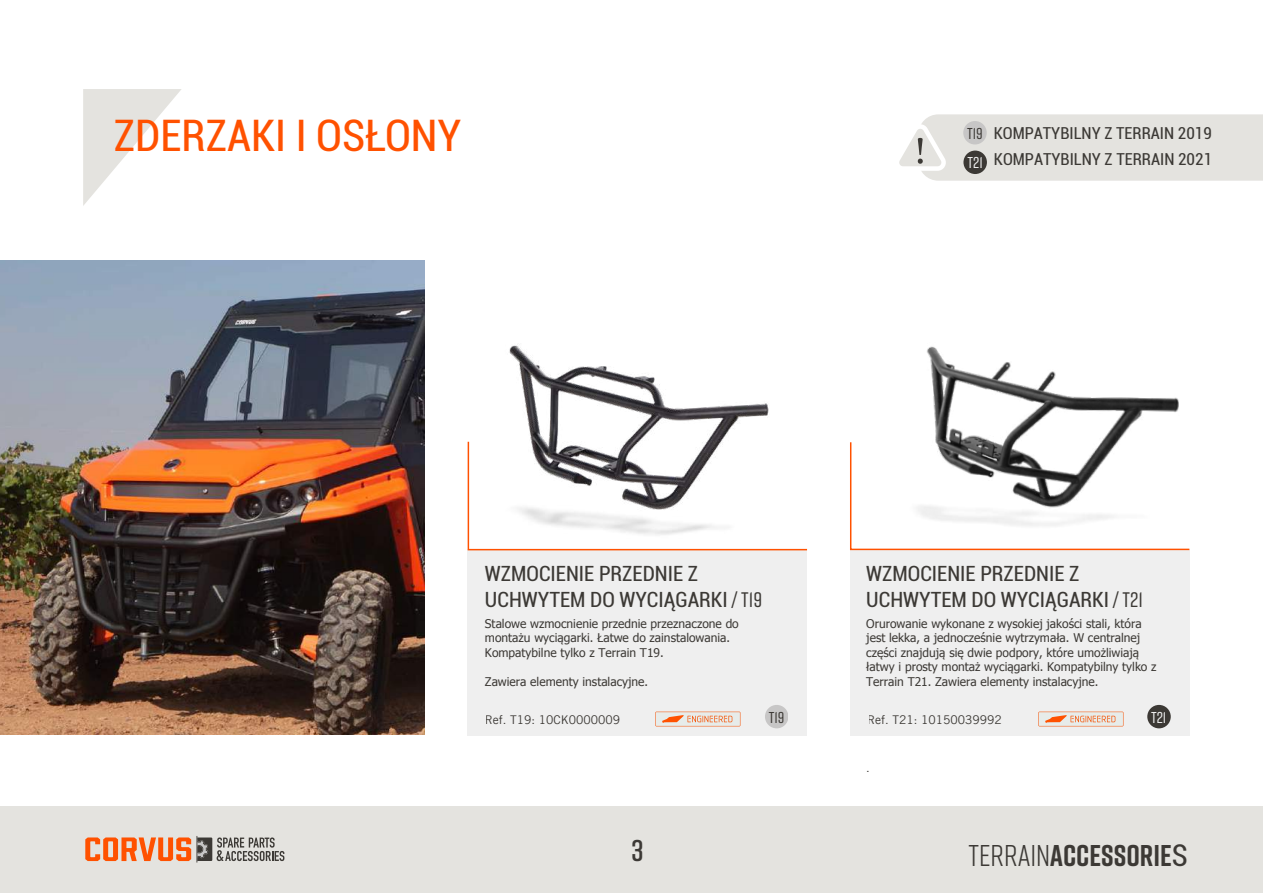
<style>
.page{position:relative;width:1263px;height:893px;background:#fff}
.page>*{position:absolute;margin:0;border:0;box-sizing:border-box;transform-origin:0 0}
.t1{font:condensed 43.5px "Roboto";color:#ff5100}
.t2{font:700 30px "Rift";color:#3c3935}
.t3{font:600 30px "Rift";color:#3c3935}
.t4{font:condensed 21px/26px "Roboto";color:#3c3935}
.t5{font:condensed 16.5px/26.2px "Roboto";color:#3c3935}
.t6{font:500 15.75px "Rift";color:#3c3935}
.t7{font:500 15.75px "Rift";color:#efefef}
.t8{font:12px/14.4px "Tahoma";color:#3c3935}
.t9{font:12px "Trade Gothic LT";color:#3c3935}
.s1{font-family:"Rift";font-weight:500;font-stretch:normal}
.s2{font-weight:400}
.s3{font-family:"Roboto";font-weight:400;font-stretch:condensed}
</style>
<div class="page">
<div style="left:0;top:806px;width:1263px;height:87px;background:#e4e3df"></div>
<svg style="left:85px;top:836px;width:199px;height:27px"></svg>
<svg style="left:83px;top:89px;width:98px;height:117px"></svg>
<svg style="left:899px;top:114px;width:364px;height:67px;background:#e1e0dd"></svg>
<img style="left:467px;top:345px;width:302px;height:227px">
<img style="left:927px;top:346px;width:263px;height:227px">
<div style="left:468px;top:550px;width:339px;height:186px;background:#efefef"></div>
<svg style="left:467px;top:440px;width:341px;height:111px"></svg>
<div style="left:765px;top:705px;width:23px;height:23px;background:#c7c6c6;border-radius:50%"></div>
<svg style="left:655px;top:712px;width:85px;height:14px"></svg>
<div style="left:850px;top:550px;width:339px;height:186px;background:#efefef"></div>
<svg style="left:850px;top:441px;width:340px;height:110px"></svg>
<div style="left:1147px;top:705px;width:24px;height:23px;background:#3c3935;border-radius:50%"></div>
<svg style="left:1038px;top:712px;width:85px;height:14px"></svg>
<img style="left:0;top:261px;width:425px;height:474px">
<h1 class="t1" style="left:114px;top:105px;width:349px">ZDERZAKI I OSŁONY</h1>
<h3 class="t6" style="left:967px;top:122px;width:17px">T19</h3>
<h3 class="t7" style="left:967px;top:152px;width:17px">T21</h3>
<h3 class="t5" style="left:994px;top:119px;width:220px">KOMPATYBILNY Z TERRAIN 2019<br>KOMPATYBILNY Z TERRAIN 2021</h3>
<h3 class="t4" style="left:485px;top:560px;width:279px">WZMOCIENIE PRZEDNIE Z<br>UCHWYTEM DO WYCIĄGARKI <span class="s1">/ T19</span></h3>
<p class="t8" style="left:485px;top:616px;width:255px">Stalowe wzmocnienie przednie przeznaczone do montażu wyciągarki. Łatwe do zainstalowania.<br>Kompatybilne tylko z Terrain T19.</p>
<p class="t8" style="left:485px;top:673px;width:165px">Zawiera elementy instalacyjne.</p>
<p class="t9" style="left:485px;top:713px;width:137px">Ref. T19: 10CK0000009</p>
<h3 class="t6" style="left:769px;top:706px;width:17px">T19</h3>
<h3 class="t4" style="left:866px;top:560px;width:278px">WZMOCIENIE PRZEDNIE Z<br>UCHWYTEM DO WYCIĄGARKI <span class="s1">/ T21</span></h3>
<p class="t8" style="left:866px;top:616px;width:292px">Orurowanie wykonane z wysokiej jakości stali, która jest lekka, a jednocześnie wytrzymała. W centralnej części znajdują się dwie podpory, które umożliwiają łatwy i prosty montaż wyciągarki. Kompatybilny tylko z Terrain T21. Zawiera elementy instalacyjne.</p>
<p class="t9" style="left:867px;top:713px;width:136px">Ref. T21: 10150039992</p>
<h3 class="t7" style="left:1151px;top:706px;width:17px">T21</h3>
<p class="t9" style="left:866px;top:761px;width:5px">.</p>
<h2 class="t3" style="left:631px;top:829px;width:14px">13</h2>
<h2 class="t2" style="left:968px;top:833px;width:221px"><span class="s2">TERRAIN</span>ACCESSORIE<span class="s3">S</span></h2>
</div>
